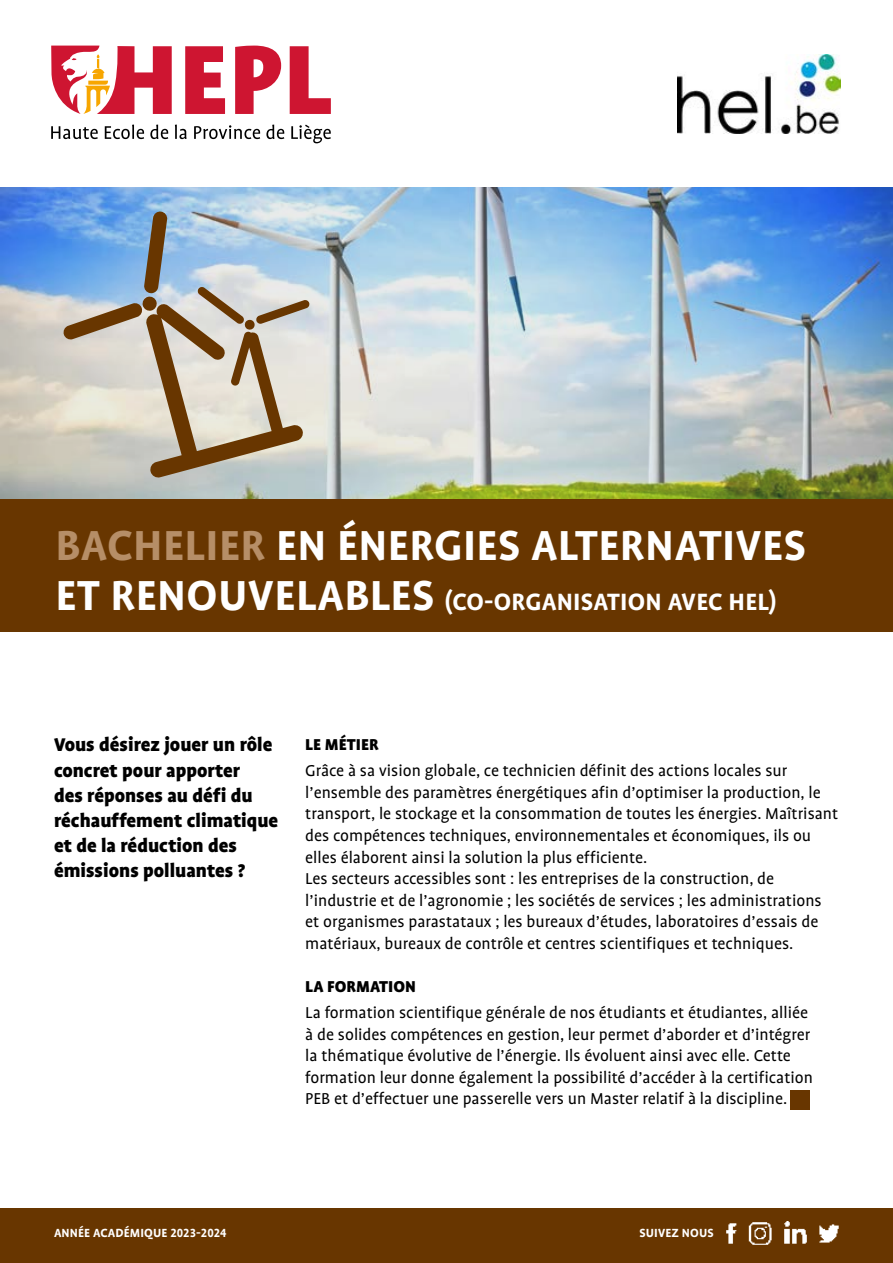
<style>
.page{position:relative;width:893px;height:1263px;background:#fff}
.page>*{position:absolute;margin:0;border:0;box-sizing:border-box;transform-origin:0 0}
.t1{font:700 48px "Profile OT";letter-spacing:.01em;color:#fff}
.t2{font:700 27px "Profile OT";letter-spacing:.01em;color:#fff}
.t3{font:900 21px/25.2px "Profile OT";color:#000}
.t4{font:18px/21.6px "Profile OT";color:#000}
.t5{font:900 18px "Profile OT";color:#000}
.t6{font:700 13.5px "Profile OT";letter-spacing:.01em;color:#fff}
.s1{color:#b68e67}
.s2{font-size:48px}
</style>
<div class="page">
<svg style="left:51px;top:46px;width:280px;height:68px"></svg>
<svg style="left:51px;top:125px;width:280px;height:18px"></svg>
<div style="left:0;top:498px;width:893px;height:133px;background:#683600"></div>
<div style="left:0;top:1209px;width:893px;height:54px;background:#683600"></div>
<img style="left:0;top:187px;width:893px;height:311px">
<div style="left:790px;top:1091px;width:20px;height:19px;background:#683600"></div>
<svg style="left:63px;top:211px;width:247px;height:267px"></svg>
<img style="left:678px;top:54px;width:162px;height:79px">
<img style="left:726px;top:1222px;width:113px;height:23px">
<h1 class="t1" style="left:56px;top:518px;width:752px"><span class="s1">BACHELIER</span> EN ÉNERGIES ALTERNATIVES</h1>
<h2 class="t2" style="left:56px;top:586px;width:723px"><span class="s2">ET RENOUVELABLES</span> (CO-ORGANISATION AVEC HEL)</h2>
<p class="t3" style="left:54px;top:733px;width:226px">Vous désirez jouer un rôle concret pour apporter<br>des réponses au défi du réchauffement climatique et de la réduction des émissions polluantes ?</p>
<p class="t5" style="left:305px;top:735px;width:75px">LE MÉTIER</p>
<p class="t4" style="left:305px;top:760px;width:534px">Grâce à sa vision globale, ce technicien définit des actions locales sur l’ensemble des paramètres énergétiques afin d’optimiser la production, le transport, le stockage et la consommation de toutes les énergies. Maîtrisant des compétences techniques, environnementales et économiques, ils ou elles élaborent ainsi la solution la plus efficiente.<br>Les secteurs accessibles sont : les entreprises de la construction, de l’industrie et de l’agronomie ; les sociétés de services ; les administrations et organismes parastataux ; les bureaux d’études, laboratoires d’essais de matériaux, bureaux de contrôle et centres scientifiques et techniques.</p>
<p class="t5" style="left:305px;top:976px;width:112px">LA FORMATION</p>
<p class="t4" style="left:305px;top:1002px;width:509px">La formation scientifique générale de nos étudiants et étudiantes, alliée à de solides compétences en gestion, leur permet d’aborder et d’intégrer la thématique évolutive de l’énergie. Ils évoluent ainsi avec elle. Cette formation leur donne également la possibilité d’accéder à la certification PEB et d’effectuer une passerelle vers un Master relatif à la discipline.</p>
<p class="t6" style="left:54px;top:1225px;width:174px">ANNÉE ACADÉMIQUE 2023-2024</p>
<p class="t6" style="left:639px;top:1225px;width:76px">SUIVEZ NOUS</p>
</div>
